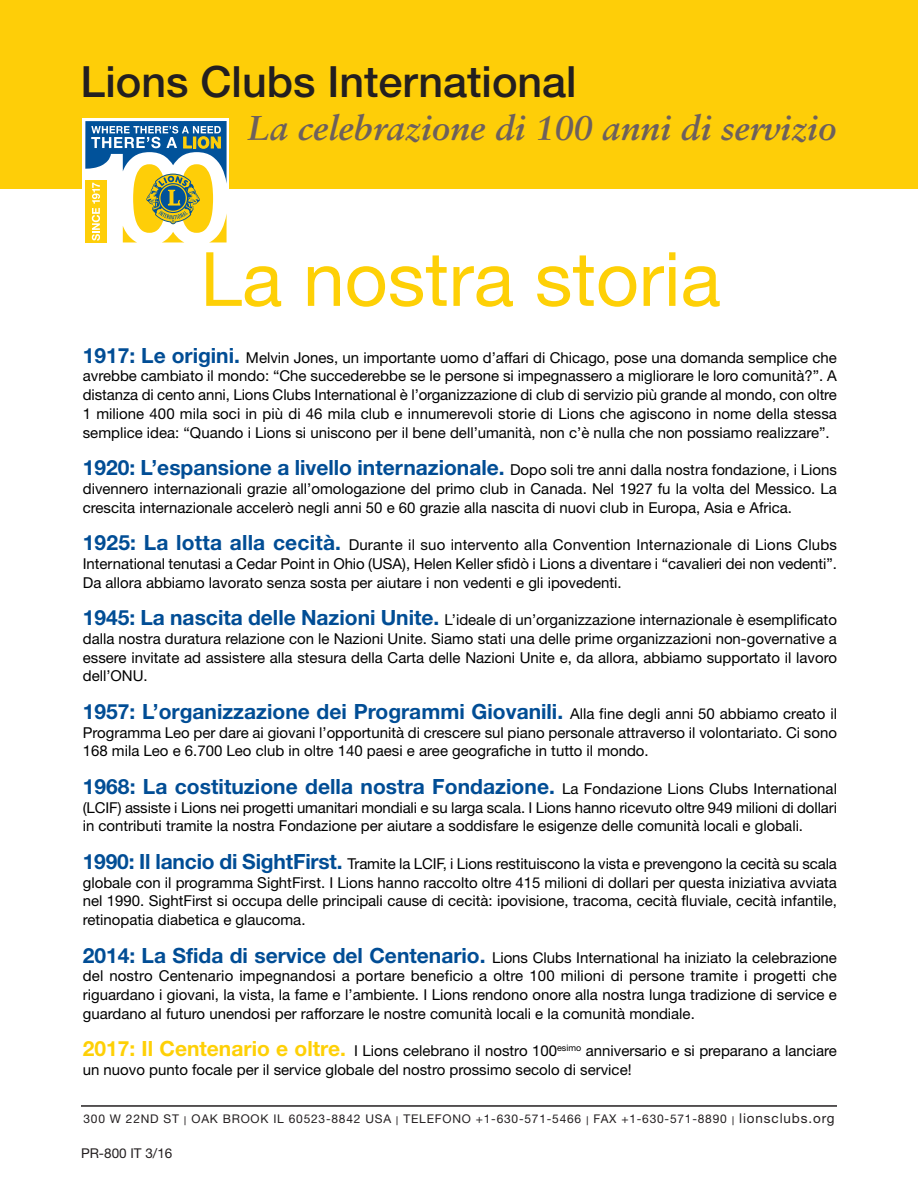
<style>
.page{position:relative;width:918px;height:1188px;background:#fff}
.page>*{position:absolute;margin:0;border:0;box-sizing:border-box;transform-origin:0 0}
.t1{font:75px "Helvetica Neue";color:#fed006}
.t2{font:500 43.2px "Helvetica Neue";color:#231f20}
.t3{font:italic 700 34.5px "Sabon";color:#6d605d}
.t4{font:700 21px "Helvetica Neue";color:#014d95}
.t5{font:15px/18.8px "Helvetica Neue";color:#000;text-align:justify}
.t6{font:13.5px "Helvetica Neue";color:#231f20}
.t7{font:12px "Helvetica Neue";letter-spacing:.065em;color:#231f20}
.s1{font-weight:700;font-size:21px;color:#014d95}
.s2{font-weight:400;font-size:15px;color:#000}
.s3{font-weight:700;font-size:21px;color:#fed006}
.s4{font-size:13.5px}
</style>
<div class="page">
<hr style="left:81px;top:1105px;width:756px;height:2px;background:#231f20">
<div style="left:0;top:0;width:918px;height:189px;background:#fece08"></div>
<div style="left:82px;top:118px;width:146px;height:127px;background:#fff"></div>
<svg style="left:85px;top:121px;width:142px;height:121px"></svg>
<h2 class="t2" style="left:81px;top:46px;width:498px">Lions Clubs International</h2>
<h3 class="t3" style="left:248px;top:113px;width:590px">La celebrazione di 100 anni di servizio</h3>
<h1 class="t1" style="left:200px;top:252px;width:522px">La nostra storia</h1>
<p class="t5" style="left:83px;top:349px;width:756px"><span class="s1">1917: Le origini.</span> Melvin Jones, un importante uomo d’affari di Chicago, pose una domanda semplice che avrebbe cambiato il mondo: “Che succederebbe se le persone si impegnassero a migliorare le loro comunità?”. A distanza di cento anni, Lions Clubs International è l’organizzazione di club di servizio più grande al mondo, con oltre 1 milione 400 mila soci in più di 46 mila club e innumerevoli storie di Lions che agiscono in nome della stessa semplice idea: “Quando i Lions si uniscono per il bene dell’umanità, non c’è nulla che non possiamo realizzare”.</p>
<p class="t5" style="left:83px;top:462px;width:756px"><span class="s1">1920: L’espansione a livello internazionale.</span> Dopo soli tre anni dalla nostra fondazione, i Lions divennero internazionali grazie all’omologazione del primo club in Canada. Nel 1927 fu la volta del Messico. La crescita internazionale accelerò negli anni 50 e 60 grazie alla nascita di nuovi club in Europa, Asia e Africa.</p>
<p class="t5" style="left:83px;top:537px;width:756px"><span class="s1">1925: La lotta alla cecità.</span> Durante il suo intervento alla Convention Internazionale di Lions Clubs International tenutasi a Cedar Point in Ohio (USA), Helen Keller sfidò i Lions a diventare i “cavalieri dei non vedenti”.<br>Da allora abbiamo lavorato senza sosta per aiutare i non vedenti e gli ipovedenti.</p>
<p class="t5" style="left:83px;top:612px;width:756px"><span class="s1">1945: La nascita delle Nazioni Unite.</span> L’ideale di un’organizzazione internazionale è esemplificato dalla nostra duratura relazione con le Nazioni Unite. Siamo stati una delle prime organizzazioni non-governative a essere invitate ad assistere alla stesura della Carta delle Nazioni Unite e, da allora, abbiamo supportato il lavoro dell’ONU.</p>
<h3 class="t4" style="left:83px;top:704px;width:756px">1957: L’organizzazione dei Programmi Giovanili. <span class="s2">Alla fine degli anni 50 abbiamo creato il</span></h3>
<p class="t5" style="left:83px;top:724px;width:756px">Programma Leo per dare ai giovani l’opportunità di crescere sul piano personale attraverso il volontariato. Ci sono<br>168 mila Leo e 6.700 Leo club in oltre 140 paesi e aree geografiche in tutto il mondo.</p>
<h3 class="t4" style="left:83px;top:779px;width:756px">1968: La costituzione della nostra Fondazione. <span class="s2">La Fondazione Lions Clubs International</span></h3>
<p class="t5" style="left:83px;top:799px;width:756px">(LCIF) assiste i Lions nei progetti umanitari mondiali e su larga scala. I Lions hanno ricevuto oltre 949 milioni di dollari in contributi tramite la nostra Fondazione per aiutare a soddisfare le esigenze delle comunità locali e globali.</p>
<p class="t5" style="left:83px;top:856px;width:756px"><span class="s1">1990: Il lancio di SightFirst.</span> Tramite la LCIF, i Lions restituiscono la vista e prevengono la cecità su scala globale con il programma SightFirst. I Lions hanno raccolto oltre 415 milioni di dollari per questa iniziativa avviata nel 1990. SightFirst si occupa delle principali cause di cecità: ipovisione, tracoma, cecità fluviale, cecità infantile, retinopatia diabetica e glaucoma.</p>
<p class="t5" style="left:83px;top:949px;width:756px"><span class="s1">2014: La Sfida di service del Centenario.</span> Lions Clubs International ha iniziato la celebrazione del nostro Centenario impegnandosi a portare beneficio a oltre 100 milioni di persone tramite i progetti che riguardano i giovani, la vista, la fame e l’ambiente. I Lions rendono onore alla nostra lunga tradizione di service e guardano al futuro unendosi per rafforzare le nostre comunità locali e la comunità mondiale.</p>
<p class="t5" style="left:83px;top:1043px;width:756px"><span class="s3">2017: Il Centenario e oltre.</span> I Lions celebrano il nostro 100<sup>esimo</sup> anniversario e si preparano a lanciare un nuovo punto focale per il service globale del nostro prossimo secolo di service!</p>
<p class="t7" style="left:84px;top:1115px;width:752px">300 W 22ND ST | OAK BROOK IL 60523-8842 USA | TELEFONO +1-630-571-5466 | FAX +1-630-571-8890 | <span class="s4">lionsclubs.org</span></p>
<p class="t6" style="left:81px;top:1149px;width:93px">PR-800 IT 3/16</p>
</div>
